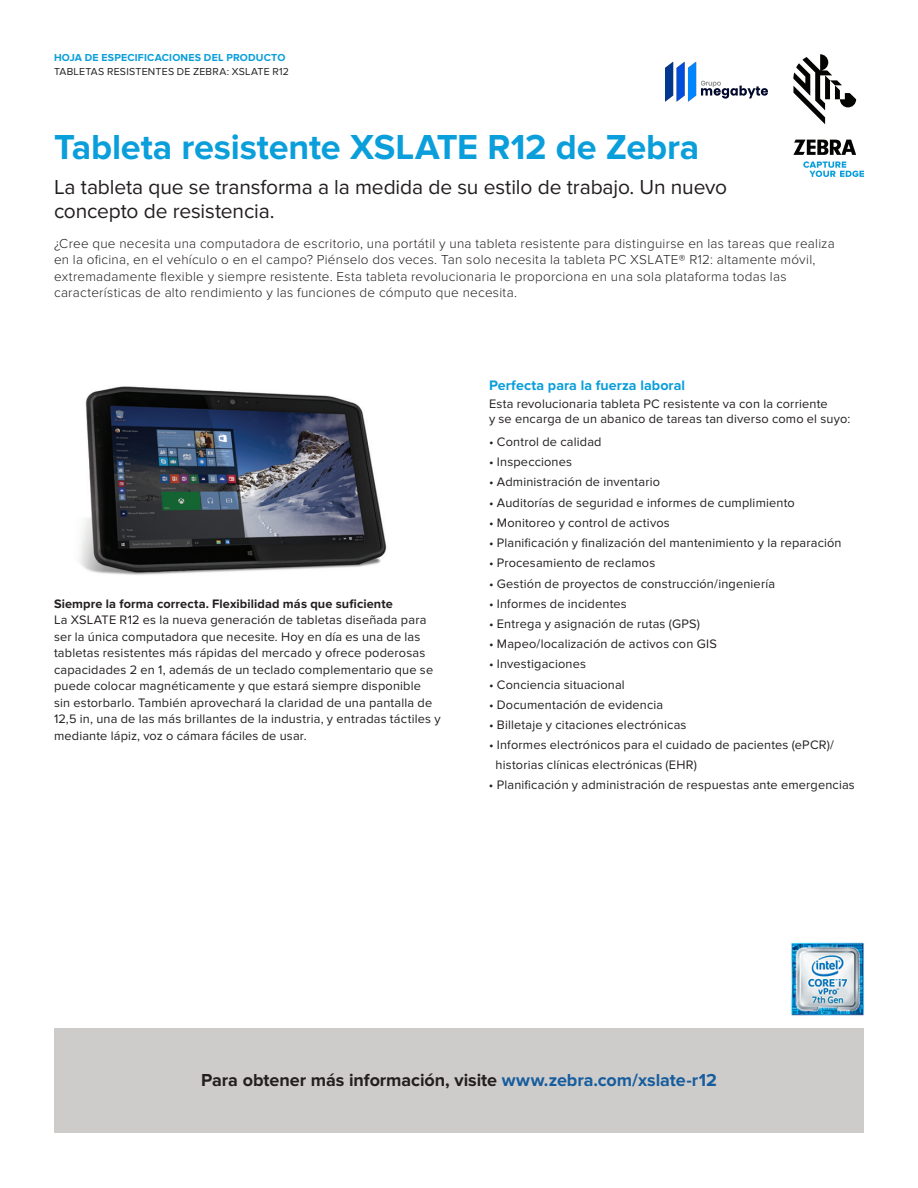
<style>
.page{position:relative;width:918px;height:1188px;background:#fff}
.page>*{position:absolute;margin:0;border:0;box-sizing:border-box;transform-origin:0 0}
.Heading-1-Cover{font:700 36px "Proxima Nova";letter-spacing:-.005em;color:#0a9edb}
.Subhead-1-Cover{font:21px/24px "Proxima Nova";letter-spacing:-.005em;color:#231f20}
.t1{font:700 18px "Proxima Nova";color:#231f20}
.Heading-4_no_space_a{font:700 14.25px "Proxima Nova";letter-spacing:.005em;color:#0a9edb}
.Body_copy{font:300 13.5px/16.5px "Proxima Nova";letter-spacing:.02em;color:#231f20}
.Body{font:12.75px/16.5px "Proxima Nova";letter-spacing:.015em;color:#231f20}
.Heading-4_no_space_a-2{font:12.75px/15px "Proxima Nova";letter-spacing:.015em;color:#231f20}
.Heading-3_Interior_B{font:700 12.75px "Proxima Nova";letter-spacing:.01em;color:#231f20}
.Zebra_Product_Descri{font:10.5px "Proxima Nova";letter-spacing:.025em;color:#231f20}
.Collateral_Type{font:700 10.5px "Proxima Nova";letter-spacing:.02em;color:#0a9edb}
.s1{color:#175d9e}
</style>
<div class="page">
<div style="left:54px;top:1028px;width:810px;height:104px;background:#ceccca"></div>
<img style="left:79px;top:386px;width:308px;height:189px">
<img style="left:791px;top:942px;width:73px;height:74px">
<svg style="left:793px;top:54px;width:63px;height:70px"></svg>
<svg style="left:793px;top:140px;width:63px;height:15px"></svg>
<svg style="left:803px;top:161px;width:61px;height:16px"></svg>
<img style="left:665px;top:61px;width:103px;height:41px">
<p class="Collateral_Type" style="left:54px;top:51px;width:233px">HOJA DE ESPECIFICACIONES DEL PRODUCTO</p>
<p class="Zebra_Product_Descri" style="left:54px;top:66px;width:237px">TABLETAS RESISTENTES DE ZEBRA: XSLATE R12</p>
<p class="Heading-1-Cover" style="left:54px;top:126px;width:647px">Tableta resistente XSLATE R12 de Zebra</p>
<p class="Subhead-1-Cover" style="left:54px;top:175px;width:675px">La tableta que se transforma a la medida de su estilo de trabajo. Un nuevo concepto de resistencia.</p>
<p class="Body_copy" style="left:54px;top:235px;width:782px">¿Cree que necesita una computadora de escritorio, una portátil y una tableta resistente para distinguirse en las tareas que realiza en la oficina, en el vehículo o en el campo? Piénselo dos veces. Tan solo necesita la tableta PC XSLATE® R12: altamente móvil, extremadamente flexible y siempre resistente. Esta tableta revolucionaria le proporciona en una sola plataforma todas las características de alto rendimiento y las funciones de cómputo que necesita.</p>
<p class="Heading-3_Interior_B" style="left:54px;top:596px;width:340px">Siempre la forma correcta. Flexibilidad más que suficiente</p>
<p class="Body" style="left:54px;top:612px;width:388px">La XSLATE R12 es la nueva generación de tabletas diseñada para ser la única computadora que necesite. Hoy en día es una de las tabletas resistentes más rápidas del mercado y ofrece poderosas capacidades 2 en 1, además de un teclado complementario que se puede colocar magnéticamente y que estará siempre disponible<br>sin estorbarlo. También aprovechará la claridad de una pantalla de 12,5 in, una de las más brillantes de la industria, y entradas táctiles y mediante lápiz, voz o cámara fáciles de usar.</p>
<p class="Heading-4_no_space_a" style="left:489px;top:377px;width:198px">Perfecta para la fuerza laboral</p>
<p class="Heading-4_no_space_a-2" style="left:489px;top:397px;width:363px">Esta revolucionaria tableta PC resistente va con la corriente<br>y se encarga de un abanico de tareas tan diverso como el suyo:</p>
<p class="Body" style="left:489px;top:433px;width:114px">• Control de calidad</p>
<p class="Body" style="left:489px;top:454px;width:85px">• Inspecciones</p>
<p class="Body" style="left:489px;top:474px;width:173px">• Administración de inventario</p>
<p class="Body" style="left:489px;top:494px;width:307px">• Auditorías de seguridad e informes de cumplimiento</p>
<p class="Body" style="left:489px;top:514px;width:182px">• Monitoreo y control de activos</p>
<p class="Body" style="left:489px;top:535px;width:354px">• Planificación y finalización del mantenimiento y la reparación</p>
<p class="Body" style="left:489px;top:555px;width:168px">• Procesamiento de reclamos</p>
<p class="Body" style="left:489px;top:575px;width:288px">• Gestión de proyectos de construcción/ingeniería</p>
<p class="Body" style="left:489px;top:595px;width:139px">• Informes de incidentes</p>
<p class="Body" style="left:489px;top:616px;width:213px">• Entrega y asignación de rutas (GPS)</p>
<p class="Body" style="left:489px;top:636px;width:229px">• Mapeo/localización de activos con GIS</p>
<p class="Body" style="left:489px;top:656px;width:98px">• Investigaciones</p>
<p class="Body" style="left:489px;top:676px;width:137px">• Conciencia situacional</p>
<p class="Body" style="left:489px;top:697px;width:176px">• Documentación de evidencia</p>
<p class="Body" style="left:489px;top:717px;width:199px">• Billetaje y citaciones electrónicas</p>
<p class="Body" style="left:496px;top:736px;width:340px;line-height:19.5px;text-indent:-7px">• Informes electrónicos para el cuidado de pacientes (ePCR)/ historias clínicas electrónicas (EHR)</p>
<p class="Body" style="left:489px;top:777px;width:367px">• Planificación y administración de respuestas ante emergencias</p>
<h3 class="t1" style="left:201px;top:1070px;width:517px">Para obtener más información, visite <span class="s1">www.zebra.com/xslate-r12</span></h3>
</div>
